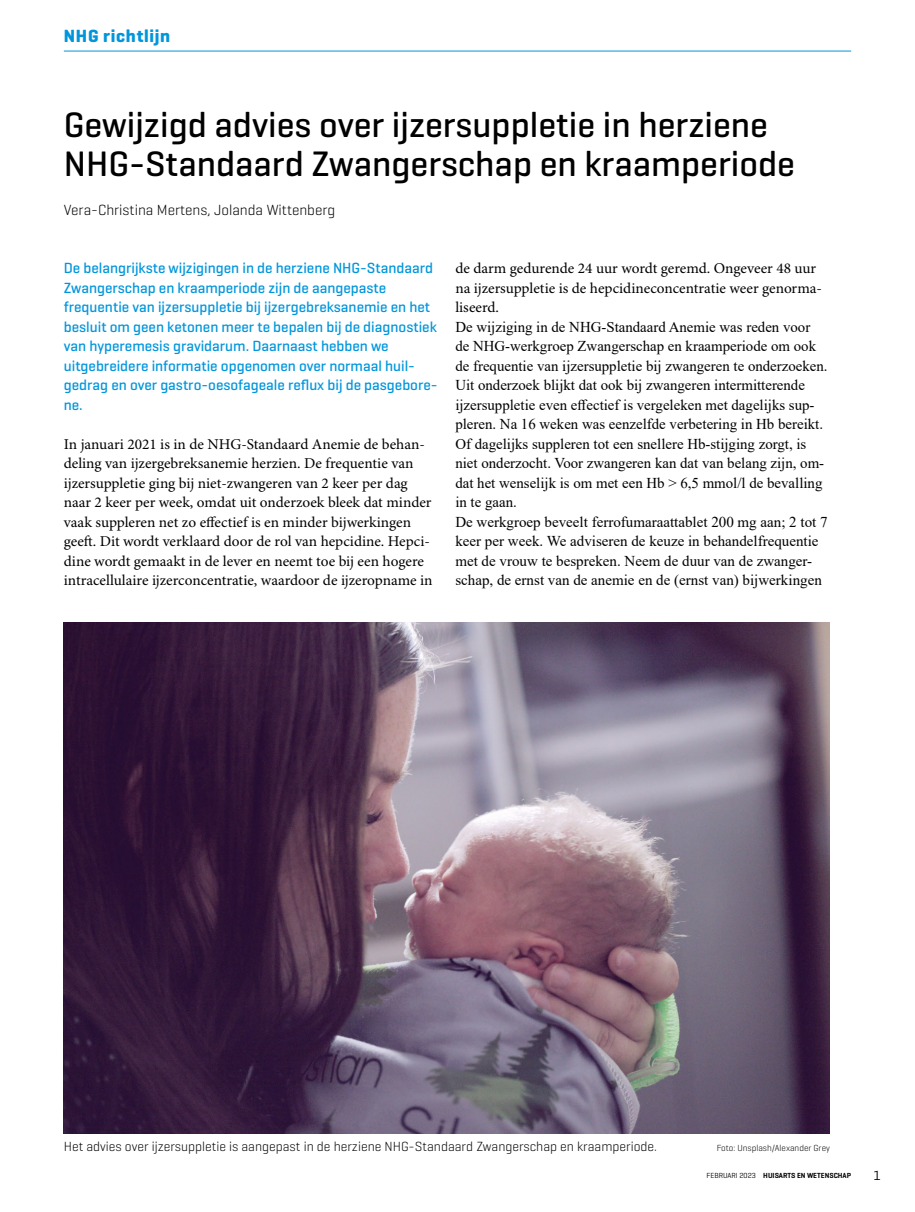
<style>
.page{position:relative;width:915px;height:1212px;background:#fff}
.page>*{position:absolute;margin:0;border:0;box-sizing:border-box;transform-origin:0 0}
.Title_artikelkop{font:500 36px/39px "Geogrotesque";color:#000}
.t1{font:700 18px "Geogrotesque";letter-spacing:.04em;color:#0096dc}
.Para_broodtekst{font:15px/19.5px "Times New Roman PSMT2";color:#000}
.Para_broodtekst-2{font:15px/19.5px "Minion Pro";color:#000}
.Para_intro{font:500 15px/19.5px "Geogrotesque";color:#0096dc}
.Author_auteur{font:300 15px "Geogrotesque";color:#000}
.Image_Caption_figuur{font:300 13.5px "Geogrotesque";color:#000}
.t2{font:13.5px "Geogrotesque";color:#000}
.Image_Caption_figuur-2{font:300 9px "Geogrotesque";color:#000}
.t3{font:600 7.5px "Geogrotesque";color:#000}
.t4{font:7.5px "Geogrotesque";color:#000}
.s1{font-family:"Times New Roman"}
.s2{font-weight:400}
</style>
<div class="page">
<hr style="left:64px;top:51px;width:786px;height:1px;background:#0096dc">
<img style="left:64px;top:623px;width:765px;height:510px">
<p class="t1" style="left:64px;top:25px;width:108px">NHG richtlijn</p>
<p class="Title_artikelkop" style="left:64px;top:104px;width:732px">Gewijzigd advies over ijzersuppletie in herziene<br>NHG-Standaard Zwangerschap en kraamperiode</p>
<p class="Author_auteur" style="left:64px;top:200px;width:273px">Vera-Christina Mertens, Jolanda Wittenberg</p>
<p class="Para_intro" style="left:64px;top:258px;width:375px">De belangrijkste wijzigingen in de herziene NHG-Standaard Zwangerschap en kraamperiode zijn de aangepaste frequentie van ijzersuppletie bij ijzergebreksanemie en het besluit om geen ketonen meer te bepalen bij de diagnostiek van hyperemesis gravidarum. Daarnaast hebben we uitgebreidere informatie opgenomen over normaal huil&shy;gedrag en over gastro-oesofageale reflux bij de pasgebore&shy;ne.</p>
<p class="Para_broodtekst-2" style="left:64px;top:435px;width:370px">In januari 2021 is in de NHG-Standaard Anemie de behan&shy;deling van ijzergebreksanemie herzien. De frequentie van ijzersuppletie ging bij niet-zwangeren van 2 keer per dag naar 2 keer per week, omdat uit onderzoek bleek dat minder vaak suppleren net zo effectief is en minder bijwerkingen geeft. Dit wordt verklaard door de rol van hepcidine. Hepci&shy;dine wordt gemaakt in de lever en neemt toe bij een hogere intracellulaire ijzerconcentratie, waardoor de ijzeropname in</p>
<p class="Para_broodtekst-2" style="left:455px;top:259px;width:368px">de darm gedurende 24 uur wordt geremd. Ongeveer 48 uur na ijzersuppletie is de hepcidineconcentratie weer genorma&shy;liseerd.</p>
<p class="Para_broodtekst" style="left:455px;top:317px;width:373px">De wijziging in de NHG-Standaard Anemie was reden voor de NHG-werkgroep Zwangerschap en kraamperiode om ook de frequentie van ijzersuppletie bij zwangeren te onderzoeken.<br>Uit onderzoek blijkt dat ook bij zwangeren intermitterende <span class="s1">ijzersuppletie even effectief is vergeleken met dagelijks sup&shy;</span>pleren. Na 16 weken was eenzelfde verbetering in Hb bereikt.<br>Of dagelijks suppleren tot een snellere Hb-stijging zorgt, is niet onderzocht. Voor zwangeren kan dat van belang zijn, om&shy;dat het wenselijk is om met een Hb &gt; 6,5 mmol/l de bevalling in te gaan.</p>
<p class="Para_broodtekst" style="left:455px;top:512px;width:373px">De werkgroep beveelt ferrofumaraattablet 200 mg aan; 2 tot 7 keer per week. We adviseren de keuze in behandelfrequentie met de vrouw te bespreken. Neem de duur van de zwanger&shy;schap, de ernst van de anemie en de (ernst van) bijwerkingen</p>
<p class="Image_Caption_figuur" style="left:64px;top:1138px;width:594px">Het advies over ijzersuppletie is aangepast in de herziene NHG-Standaard Zwangerschap en kraamperiode.</p>
<p class="Image_Caption_figuur-2" style="left:716px;top:1142px;width:114px">Foto: Unsplash/Alexander Grey</p>
<p class="t3" style="left:706px;top:1171px;width:146px"><span class="s2">FEBRUARI 2023</span> HUISARTS EN WETENSCHAP</p>
<p class="t4" style="left:715px;top:1171px;width:42px">MAAND 0 00</p>
<p class="t2" style="left:873px;top:1166px;width:9px">1</p>
</div>
